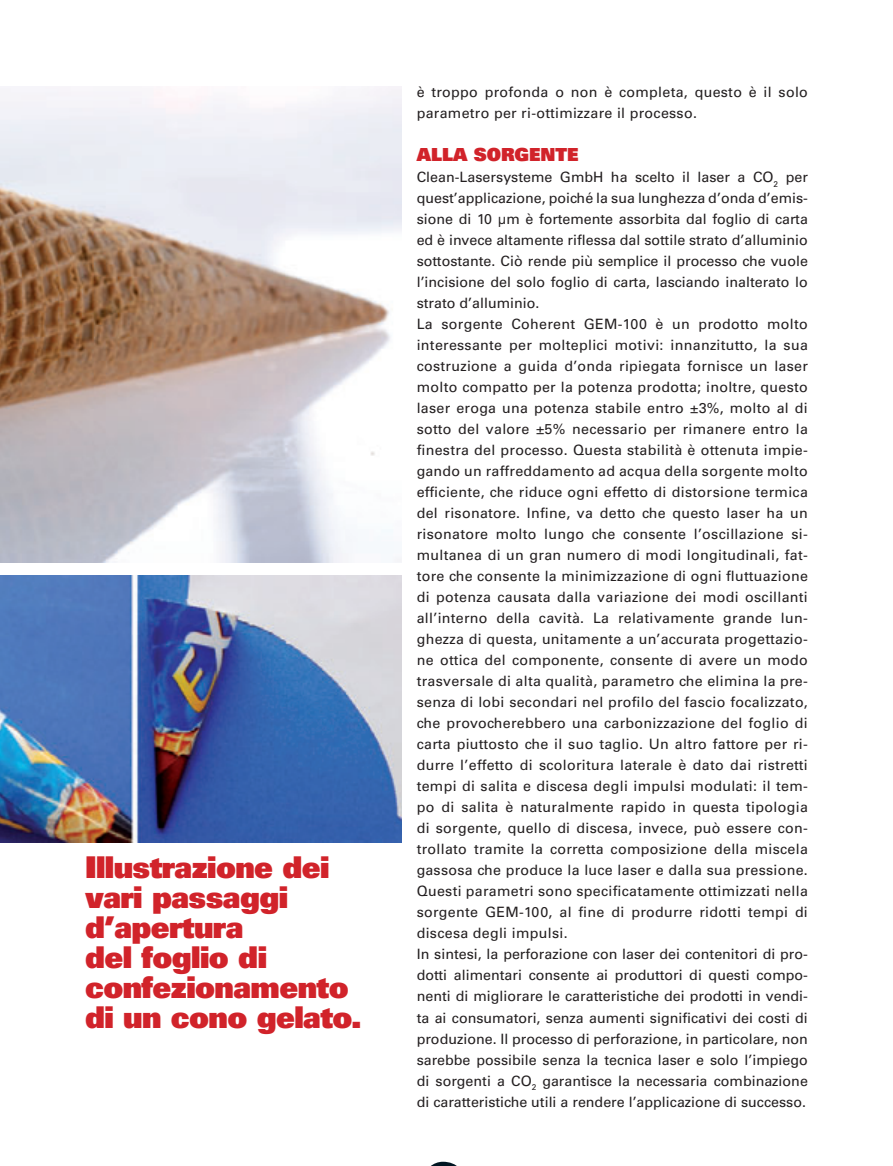
<style>
.page{position:relative;width:893px;height:1166px;background:#fff}
.page>*{position:absolute;margin:0;border:0;box-sizing:border-box;transform-origin:0 0}
.t1{font:30px/30px "Univers LT Std X Black";letter-spacing:-.02em;color:#d1232a}
.t2{font:18px "Univers LT Std X Black";color:#d1232a}
.t3{font:14.25px/21px "Univers LT Std";letter-spacing:.02em;color:#231f20}
</style>
<div class="page">
<svg style="left:432px;top:1161px;width:24px;height:4px"></svg>
<img style="left:0;top:87px;width:401px;height:475px">
<img style="left:0;top:575px;width:401px;height:267px">
<h1 class="t1" style="left:85px;top:854px;width:278px">Illustrazione dei vari passaggi d’apertura<br>del foglio di confezionamento di un cono gelato.</h1>
<p class="t3" style="left:417px;top:82px;width:393px">è troppo profonda o non è completa, questo è il solo parametro per ri-ottimizzare il processo.</p>
<p class="t2" style="left:417px;top:147px;width:163px">ALLA SORGENTE</p>
<p class="t3" style="left:417px;top:167px;width:393px">Clean-Lasersysteme GmbH ha scelto il laser a CO<sub>2</sub> per quest’applicazione, poiché la sua lunghezza d’onda d’emis&shy;sione di 10 μm è fortemente assorbita dal foglio di carta ed è invece altamente riflessa dal sottile strato d’alluminio sottostante. Ciò rende più semplice il processo che vuole l’incisione del solo foglio di carta, lasciando inalterato lo strato d’alluminio.<br>La sorgente Coherent GEM-100 è un prodotto molto interessante per molteplici motivi: innanzitutto, la sua costruzione a guida d’onda ripiegata fornisce un laser molto compatto per la potenza prodotta; inoltre, questo laser eroga una potenza stabile entro ±3%, molto al di sotto del valore ±5% necessario per rimanere entro la finestra del processo. Questa stabilità è ottenuta impie&shy;gando un raffreddamento ad acqua della sorgente molto efficiente, che riduce ogni effetto di distorsione termica del risonatore. Infine, va detto che questo laser ha un risonatore molto lungo che consente l’oscillazione si&shy;multanea di un gran numero di modi longitudinali, fat&shy;tore che consente la minimizzazione di ogni fluttuazione di potenza causata dalla variazione dei modi oscillanti all’interno della cavità. La relativamente grande lun&shy;ghezza di questa, unitamente a un’accurata progettazio&shy;ne ottica del componente, consente di avere un modo trasversale di alta qualità, parametro che elimina la pre&shy;senza di lobi secondari nel profilo del fascio focalizzato, che provocherebbero una carbonizzazione del foglio di carta piuttosto che il suo taglio. Un altro fattore per ri&shy;durre l’effetto di scoloritura laterale è dato dai ristretti tempi di salita e discesa degli impulsi modulati: il tem&shy;po di salita è naturalmente rapido in questa tipologia di sorgente, quello di discesa, invece, può essere con&shy;trollato tramite la corretta composizione della miscela gassosa che produce la luce laser e dalla sua pressione.<br>Questi parametri sono specificatamente ottimizzati nella sorgente GEM-100, al fine di produrre ridotti tempi di discesa degli impulsi.<br>In sintesi, la perforazione con laser dei contenitori di pro&shy;dotti alimentari consente ai produttori di questi compo&shy;nenti di migliorare le caratteristiche dei prodotti in vendi&shy;ta ai consumatori, senza aumenti significativi dei costi di produzione. Il processo di perforazione, in particolare, non sarebbe possibile senza la tecnica laser e solo l’impiego di sorgenti a CO<sub>2</sub> garantisce la necessaria combinazione di caratteristiche utili a rendere l’applicazione di successo.</p>
</div>
